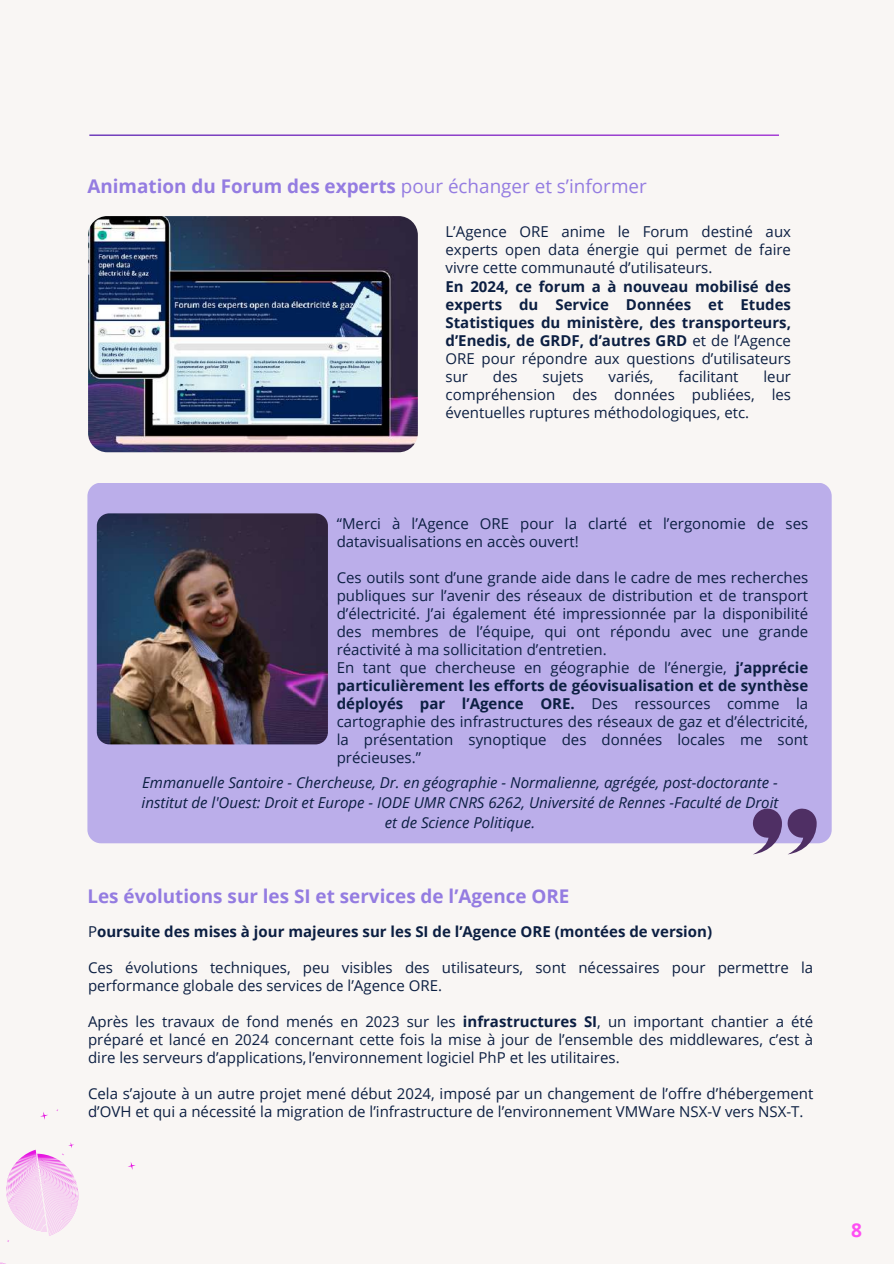
<style>
.page{position:relative;width:894px;height:1264px;background:#fff}
.page>*{position:absolute;margin:0;border:0;box-sizing:border-box;transform-origin:0 0}
.t1{font:700 19.05px "Open Sans";color:#ff4ff3}
.t2{font:700 18.9px "Open Sans";color:#947ce1}
.t3{font:15px/18px "Open Sans";color:#0c1f42}
.t4{font:700 15px/18px "Open Sans";color:#0c1f42;text-align:justify}
.t5{font:italic 15px/20.2px "Open Sans";color:#0c1f42;text-align:center}
.s1{font-weight:400}
.s2{font-weight:700}
</style>
<div class="page">
<div style="left:0;top:0;width:893px;height:1263px;background:#f9f6f4"></div>
<svg style="left:40px;top:1112px;width:8px;height:8px"></svg>
<svg style="left:128px;top:1162px;width:8px;height:8px"></svg>
<svg style="left:6px;top:1142px;width:73px;height:100px"></svg>
<hr style="left:89px;top:135px;width:689px;height:1px;background:#fff">
<img style="left:88px;top:216px;width:329px;height:236px;border-radius:19px">
<div style="left:87px;top:482px;width:744px;height:361px;background:#bbaeea;border-radius:14px"></div>
<svg style="left:752px;top:808px;width:64px;height:46px"></svg>
<img style="left:97px;top:513px;width:230px;height:231px;border-radius:12px">
<p class="t2" style="left:87px;top:173px;width:560px">Animation du Forum des experts <span class="s1">pour échanger et s’informer</span></p>
<p class="t3" style="left:445px;top:223px;width:347px;text-align:justify">L’Agence ORE anime le Forum destiné aux experts open data énergie qui permet de faire vivre cette communauté d’utilisateurs.</p>
<p class="t4" style="left:445px;top:277px;width:347px">En 2024, ce forum a à nouveau mobilisé des experts du Service Données et Etudes Statistiques du ministère, des transporteurs, d’Enedis, de GRDF, d’autres GRD <span class="s1">et de l’Agence ORE pour répondre aux questions d’utilisateurs sur</span></p>
<p class="t3" style="left:493px;top:367px;width:26px">des</p>
<p class="t3" style="left:542px;top:367px;width:43px">sujets</p>
<p class="t3" style="left:608px;top:367px;width:47px">variés,</p>
<p class="t3" style="left:678px;top:367px;width:62px">facilitant</p>
<p class="t3" style="left:445px;top:367px;width:347px;text-align:justify;text-indent:318px">leur compréhension des données publiées, les éventuelles ruptures méthodologiques, etc.</p>
<p class="t3" style="left:336px;top:514px;width:473px">“Merci à l’Agence ORE pour la clarté et l’ergonomie de ses datavisualisations en accès ouvert!</p>
<p class="t3" style="left:336px;top:568px;width:473px">Ces outils sont d’une grande aide dans le cadre de mes recherches publiques sur l’avenir des réseaux de distribution et de transport d’électricité. J’ai également été impressionnée par la disponibilité des membres de l’équipe, qui ont répondu avec une grande réactivité à ma sollicitation d’entretien.<br>En tant que chercheuse en géographie de l’énergie, <span class="s2">j’apprécie particulièrement les efforts de géovisualisation et de synthèse déployés par l’Agence ORE.</span> Des ressources comme la cartographie des infrastructures des réseaux de gaz et d’électricité, la présentation synoptique des données locales me sont précieuses.”</p>
<p class="t5" style="left:141px;top:772px;width:638px">Emmanuelle Santoire - Chercheuse, Dr. en géographie - Normalienne, agrégée, post-doctorante - institut de l'Ouest: Droit et Europe - IODE UMR CNRS 6262, Université de Rennes -Faculté de Droit et de Science Politique.</p>
<p class="t2" style="left:87px;top:883px;width:483px">Les évolutions sur les SI et services de l’Agence ORE</p>
<p class="t4" style="left:88px;top:922px;width:625px"><span class="s1">P</span>oursuite des mises à jour majeures sur les SI de l’Agence ORE (montées de version)</p>
<p class="t3" style="left:88px;top:958px;width:726px">Ces évolutions techniques, peu visibles des utilisateurs, sont nécessaires pour permettre la performance globale des services de l’Agence ORE.</p>
<p class="t3" style="left:88px;top:1012px;width:726px;text-align:justify">Après les travaux de fond menés en 2023 sur les <span class="s2">infrastructures SI</span>, un important chantier a été préparé et lancé en 2024 concernant cette fois la mise à jour de l’ensemble des middlewares, c’est à dire les serveurs d’applications, l’environnement logiciel PhP et les utilitaires.</p>
<p class="t3" style="left:88px;top:1084px;width:726px">Cela s’ajoute à un autre projet mené début 2024, imposé par un changement de l’offre d’hébergement d’OVH et qui a nécessité la migration de l’infrastructure de l’environnement VMWare NSX-V vers NSX-T.</p>
<p class="t1" style="left:850px;top:1216px;width:12px">8</p>
</div>
